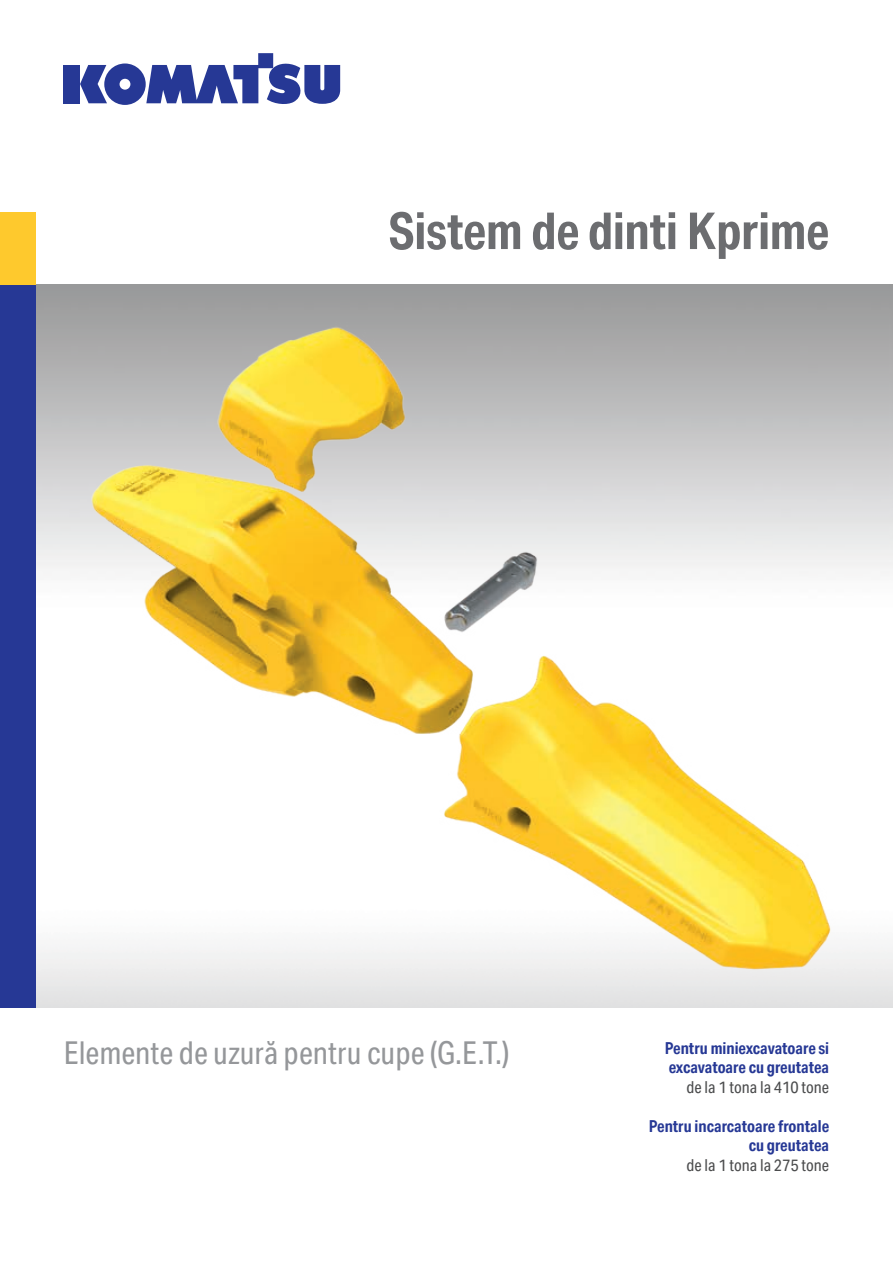
<style>
.page{position:relative;width:893px;height:1263px;background:#fff}
.page>*{position:absolute;margin:0;border:0;box-sizing:border-box;transform-origin:0 0}
.t1{font:700 51px "Aktiv Grotesk Cd";letter-spacing:-.005em;color:#6c6d70}
.t2{font:31.5px "Aktiv Grotesk Cd";color:#95979a}
.t3{font:700 16.5px/19.5px "Aktiv Grotesk Cd";color:#263895}
.t4{font:16.5px "Aktiv Grotesk Cd";color:#4b4c4d}
</style>
<div class="page">
<img style="left:71px;top:294px;width:775px;height:692px">
<div style="left:64px;top:65px;width:16px;height:38px;background:#263895"></div>
<svg style="left:80px;top:53px;width:260px;height:52px"></svg>
<div style="left:0;top:213px;width:36px;height:85px;background:#fec92d"></div>
<div style="left:0;top:285px;width:36px;height:723px;background:#263895"></div>
<h1 class="t1" style="left:389px;top:202px;width:442px">Sistem de dinti Kprime</h1>
<h2 class="t2" style="left:64px;top:1035px;width:447px">Elemente de uzură pentru cupe (G.E.T.)</h2>
<p class="t3" style="left:665px;top:1038px;width:166px">Pentru miniexcavatoare si excavatoare cu greutatea</p>
<p class="t4" style="left:686px;top:1077px;width:144px">de la 1 tona la 410 tone</p>
<p class="t3" style="left:649px;top:1116px;width:182px;text-align:right">Pentru incarcatoare frontale cu greutatea</p>
<p class="t4" style="left:686px;top:1155px;width:144px">de la 1 tona la 275 tone</p>
</div>
